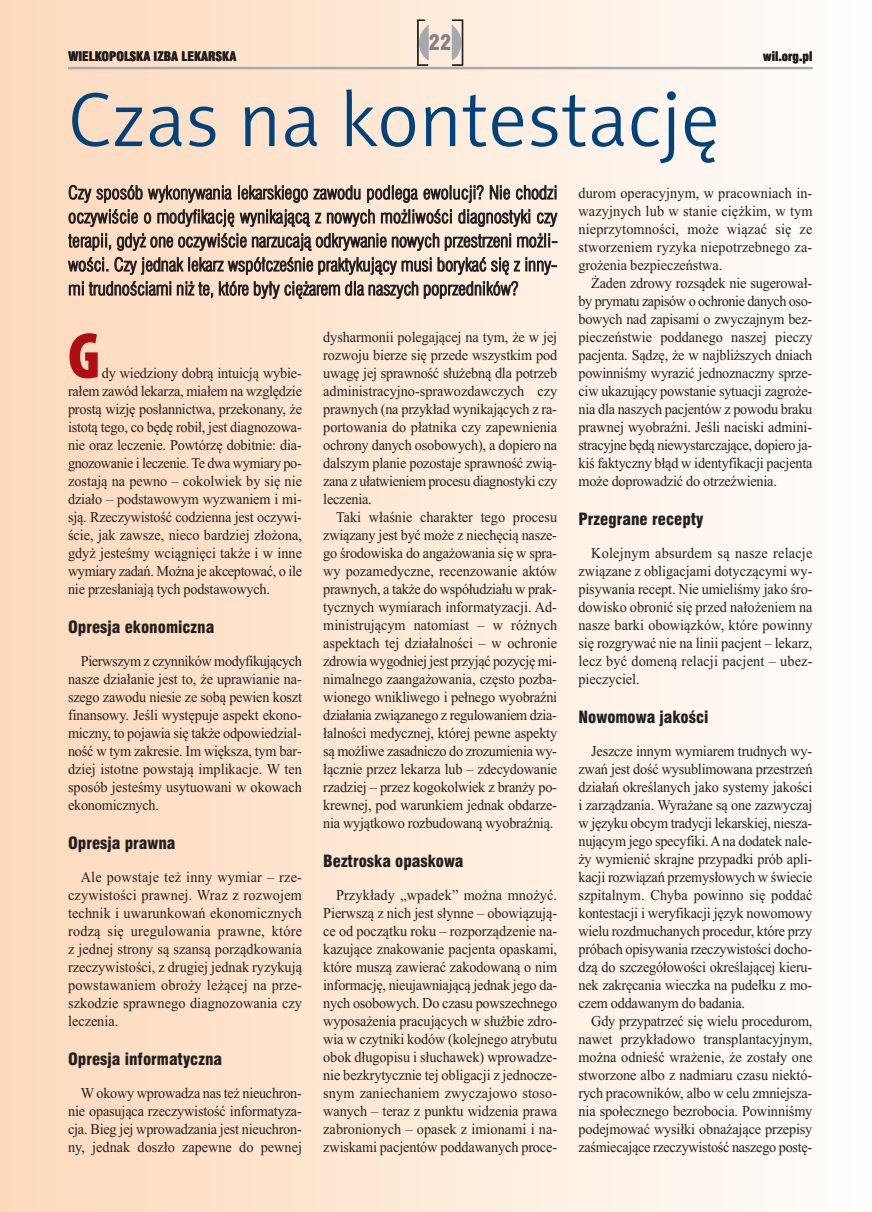
<style>
.page{position:relative;width:872px;height:1212px;background:#fff}
.page>*{position:absolute;margin:0;border:0;box-sizing:border-box;transform-origin:0 0}
.t1{font:78px "Naomi Sans EFNTT Light";color:#004279}
.t2{font:900 condensed 66px "Myriad Pro";color:#b00d15}
.t3{font:21px "Swis 721 Blk Cn EU";color:#808285}
.t4{font:18px/24px "Swis 721 Lt Cn EU";color:#231f20;text-align:justify}
.t5{font:16.5px "Swis 721 Blk Cn EU";color:#231f20}
.t6{font:15px/18px "Times New Roman";letter-spacing:-.015em;color:#231f20;text-align:justify;scale:.95 1}
.t7{font:12.75px "Swis 721 Blk Cn EU";color:#231f20}
</style>
<div class="page">
<div style="left:0;top:0;width:872px;height:1212px;background:linear-gradient(to right,#fdd8ba,#fefefc)"></div>
<div style="left:451px;top:20px;width:12px;height:46px;border:1px solid #231f20"></div>
<svg style="left:452px;top:25px;width:9px;height:35px"></svg>
<svg style="left:416px;top:19px;width:13px;height:48px"></svg>
<hr style="left:68px;top:67px;width:744px;height:2px;background:#a8a9ad">
<h3 class="t3" style="left:429px;top:30px;width:24px">22</h3>
<h1 class="t1" style="left:68px;top:75px;width:653px">Czas na kontestację</h1>
<p class="t7" style="left:68px;top:48px;width:170px">WIELKOPOLSKA IZBA LEKARSKA</p>
<p class="t7" style="left:763px;top:48px;width:51px">wil.org.pl</p>
<p class="t4" style="left:68px;top:181px;width:491px">Czy sposób wykonywania lekarskiego zawodu podlega ewolucji? Nie chodzi oczywiście o modyfikację wynikającą z nowych możliwości diagnostyki czy terapii, gdyż one oczywiście narzucają odkrywanie nowych przestrzeni możli&shy;wości. Czy jednak lekarz współcześnie praktykujący musi borykać się z inny&shy;mi trudnościami niż te, które były ciężarem dla naszych poprzedników?</p>
<h2 class="t2" style="left:68px;top:333px;width:34px">G</h2>
<p class="t6" style="left:68px;top:364px;width:248px;text-indent:34px">dy wiedziony dobrą intuicją wybie&shy;rałem zawód lekarza, miałem na względzie prostą wizję posłannictwa, przekonany, że istotą tego, co będę robił, jest diagnozowa&shy;nie oraz leczenie. Powtórzę dobitnie: dia&shy;gnozowanie i leczenie. Te dwa wymiary po&shy;zostają na pewno – cokolwiek by się nie działo – podstawowym wyzwaniem i mi&shy;sją. Rzeczywistość codzienna jest oczywi&shy;ście, jak zawsze, nieco bardziej złożona, gdyż jesteśmy wciągnięci także i w inne wymiary zadań. Można je akceptować, o ile nie przesłaniają tych podstawowych.</p>
<p class="t5" style="left:68px;top:617px;width:148px">Opresja ekonomiczna</p>
<p class="t6" style="left:68px;top:652px;width:248px;text-indent:13px">Pierwszym z czynników modyfikujących nasze działanie jest to, że uprawianie na&shy;szego zawodu niesie ze sobą pewien koszt finansowy. Jeśli występuje aspekt ekono&shy;miczny, to pojawia się także odpowiedzial&shy;ność w tym zakresie. Im większa, tym bar&shy;dziej istotne powstają implikacje. W ten sposób jesteśmy usytuowani w okowach ekonomicznych.</p>
<p class="t5" style="left:68px;top:833px;width:109px">Opresja prawna</p>
<p class="t6" style="left:68px;top:868px;width:248px;text-indent:13px">Ale powstaje też inny wymiar – rze&shy;czywistości prawnej. Wraz z rozwojem technik i uwarunkowań ekonomicznych rodzą się uregulowania prawne, które z jednej strony są szansą porządkowania rzeczywistości, z drugiej jednak ryzykują powstawaniem obroży leżącej na prze&shy;szkodzie sprawnego diagnozowania czy leczenia.</p>
<p class="t5" style="left:68px;top:1049px;width:156px">Opresja informatyczna</p>
<p class="t6" style="left:68px;top:1084px;width:248px;text-indent:13px">W okowy wprowadza nas też nieuchron&shy;nie opasująca rzeczywistość informatyza&shy;cja. Bieg jej wprowadzania jest nieuchron&shy;ny, jednak doszło zapewne do pewnej</p>
<p class="t6" style="left:323px;top:328px;width:248px">dysharmonii polegającej na tym, że w jej rozwoju bierze się przede wszystkim pod uwagę jej sprawność służebną dla potrzeb administracyjno-sprawozdawczych czy prawnych (na przykład wynikających z ra&shy;portowania do płatnika czy zapewnienia ochrony danych osobowych), a dopiero na dalszym planie pozostaje sprawność zwią&shy;zana z ułatwieniem procesu diagnostyki czy leczenia.</p>
<p class="t6" style="left:323px;top:508px;width:248px;text-indent:13px">Taki właśnie charakter tego procesu związany jest być może z niechęcią nasze&shy;go środowiska do angażowania się w spra&shy;wy pozamedyczne, recenzowanie aktów prawnych, a także do współudziału w prak&shy;tycznych wymiarach informatyzacji. Ad&shy;ministrującym natomiast – w różnych aspektach tej działalności – w ochronie zdrowia wygodniej jest przyjąć pozycję mi&shy;nimalnego zaangażowania, często pozba&shy;wionego wnikliwego i pełnego wyobraźni działania związanego z regulowaniem dzia&shy;łalności medycznej, której pewne aspekty są możliwe zasadniczo do zrozumienia wy&shy;łącznie przez lekarza lub – zdecydowanie rzadziej – przez kogokolwiek z branży po&shy;krewnej, pod warunkiem jednak obdarze&shy;nia wyjątkowo rozbudowaną wyobraźnią.</p>
<p class="t5" style="left:323px;top:851px;width:142px">Beztroska opaskowa</p>
<p class="t6" style="left:323px;top:886px;width:248px;text-indent:13px">Przykłady „wpadek” można mnożyć.<br>Pierwszą z nich jest słynne – obowiązują&shy;ce od początku roku – rozporządzenie na&shy;kazujące znakowanie pacjenta opaskami, które muszą zawierać zakodowaną o nim informację, nieujawniającą jednak jego da&shy;nych osobowych. Do czasu powszechnego wyposażenia pracujących w służbie zdro&shy;wia w czytniki kodów (kolejnego atrybutu obok długopisu i słuchawek) wprowadze&shy;nie bezkrytycznie tej obligacji z jednocze&shy;snym zaniechaniem zwyczajowo stoso&shy;wanych – teraz z punktu widzenia prawa zabronionych – opasek z imionami i na&shy;zwiskami pacjentów poddawanych proce-</p>
<p class="t6" style="left:578px;top:184px;width:248px">durom operacyjnym, w pracowniach in&shy;wazyjnych lub w stanie ciężkim, w tym nieprzytomności, może wiązać się ze stworzeniem ryzyka niepotrzebnego za&shy;grożenia bezpieczeństwa.</p>
<p class="t6" style="left:578px;top:274px;width:248px;text-indent:13px">Żaden zdrowy rozsądek nie sugerował&shy;by prymatu zapisów o ochronie danych oso&shy;bowych nad zapisami o zwyczajnym bez&shy;pieczeństwie poddanego naszej pieczy pacjenta. Sądzę, że w najbliższych dniach powinniśmy wyrazić jednoznaczny sprze&shy;ciw ukazujący powstanie sytuacji zagroże&shy;nia dla naszych pacjentów z powodu braku prawnej wyobraźni. Jeśli naciski admini&shy;stracyjne będą niewystarczające, dopiero ja&shy;kiś faktyczny błąd w identyfikacji pacjenta może doprowadzić do otrzeźwienia.</p>
<p class="t5" style="left:578px;top:509px;width:126px">Przegrane recepty</p>
<p class="t6" style="left:578px;top:544px;width:248px;text-indent:13px">Kolejnym absurdem są nasze relacje związane z obligacjami dotyczącymi wy&shy;pisywania recept. Nie umieliśmy jako śro&shy;dowisko obronić się przed nałożeniem na nasze barki obowiązków, które powinny się rozgrywać nie na linii pacjent – lekarz, lecz być domeną relacji pacjent – ubez&shy;pieczyciel.</p>
<p class="t5" style="left:578px;top:707px;width:132px">Nowomowa jakości</p>
<p class="t6" style="left:578px;top:742px;width:248px;text-indent:13px">Jeszcze innym wymiarem trudnych wy&shy;zwań jest dość wysublimowana przestrzeń działań określanych jako systemy jakości i zarządzania. Wyrażane są one zazwyczaj w języku obcym tradycji lekarskiej, niesza&shy;nującym jego specyfiki.Ana dodatek nale&shy;ży wymienić skrajne przypadki prób apli&shy;kacji rozwiązań przemysłowych w świecie szpitalnym. Chyba powinno się poddać kontestacji i weryfikacji język nowomowy wielu rozdmuchanych procedur, które przy próbach opisywania rzeczywistości docho&shy;dzą do szczegółowości określającej kieru&shy;nek zakręcania wieczka na pudełku z mo&shy;czem oddawanym do badania.</p>
<p class="t6" style="left:578px;top:1012px;width:248px;text-indent:13px">Gdy przypatrzeć się wielu procedurom, nawet przykładowo transplantacyjnym, można odnieść wrażenie, że zostały one stworzone albo z nadmiaru czasu niektó&shy;rych pracowników, albo w celu zmniejsza&shy;nia społecznego bezrobocia. Powinniśmy podejmować wysiłki obnażające przepisy zaśmiecające rzeczywistość naszego postę-</p>
</div>
